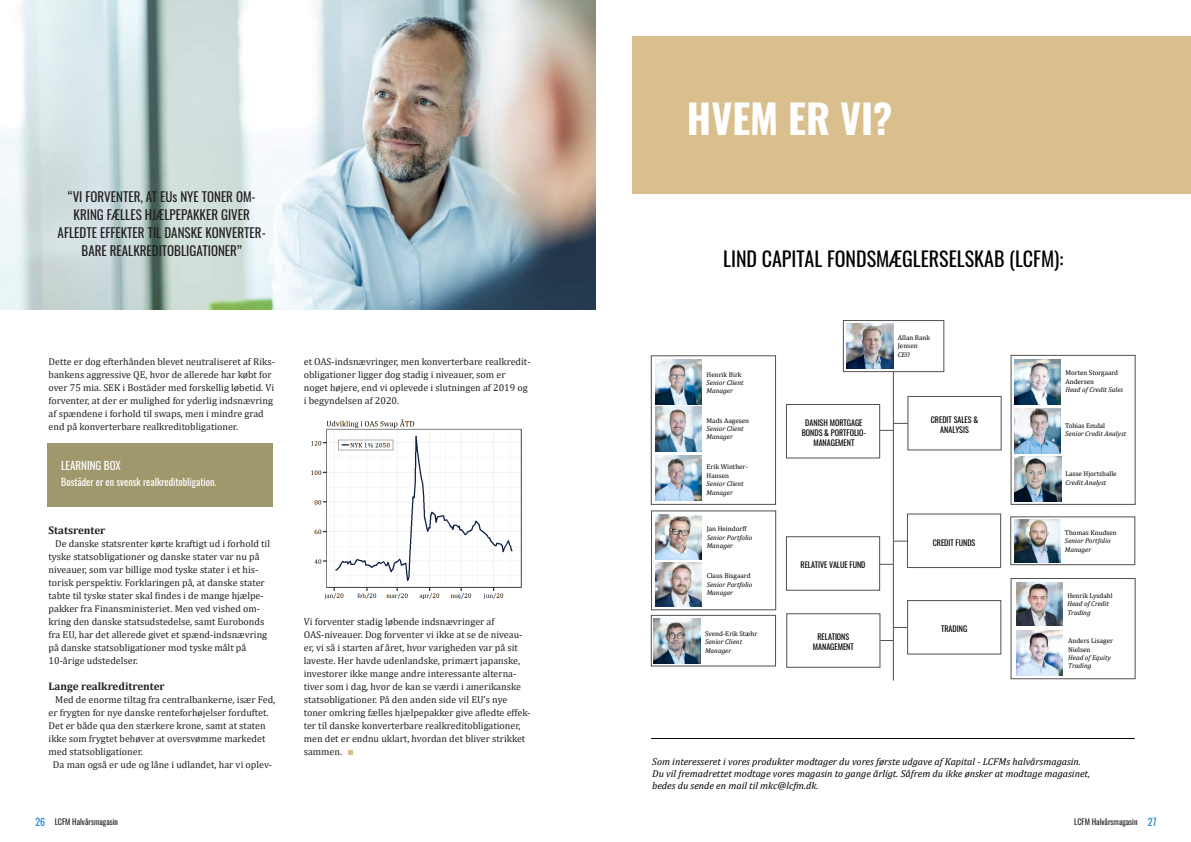
<style>
.page{position:relative;width:1191px;height:842px;background:#fff}
.page>*{position:absolute;margin:0;border:0;box-sizing:border-box;transform-origin:0 0}
.t1{font:700 40px "Oswald";color:#fff}
.t2{font:20px "Oswald";color:#000}
.t3{font:13px/18px "Oswald";color:#231f20;text-align:center}
.t4{font:700 11px "Cambria";color:#231f20}
.t5{font:11px "Oswald";color:#fff}
.t6{font:10px/13px "Cambria";color:#231f20}
.t7{font:italic 10px/12px "Cambria";color:#000}
.t8{font:10px "Oswald";color:#fff}
.t9{font:8px/10px "Oswald";color:#000;text-align:center}
.t10{font:8px "Oswald";color:#231f20}
.t11{font:italic 7px/8.4px "Cambria";color:#000}
.t12{font:7px/8.4px "Cambria";color:#000}
.s1{font-size:10px;color:#1982d1}
</style>
<div class="page">
<div style="left:631px;top:36px;width:560px;height:158px;background:#d9bf8d"></div>
<svg style="left:880px;top:640px;width:13px;height:1px"></svg>
<svg style="left:894px;top:541px;width:13px;height:1px"></svg>
<svg style="left:880px;top:430px;width:13px;height:1px"></svg>
<div style="left:1010px;top:517px;width:125px;height:48px;border:1px solid #515151"></div>
<svg style="left:879px;top:564px;width:14px;height:1px"></svg>
<div style="left:843px;top:320px;width:101px;height:52px;border:1px solid #515151"></div>
<div style="left:1011px;top:578px;width:124px;height:101px;border:1px solid #515151"></div>
<div style="left:1011px;top:355px;width:124px;height:150px;border:1px solid #515151"></div>
<div style="left:651px;top:356px;width:124px;height:149px;border:1px solid #515151"></div>
<img style="left:847px;top:324px;width:46px;height:44px">
<hr style="left:893px;top:372px;width:1px;height:309px;background:#515151">
<img style="left:655px;top:407px;width:46px;height:45px">
<img style="left:655px;top:455px;width:46px;height:45px">
<img style="left:655px;top:359px;width:46px;height:45px">
<div style="left:786px;top:404px;width:94px;height:54px;border:1px solid #515151"></div>
<img style="left:1014px;top:408px;width:46px;height:45px">
<img style="left:1014px;top:519px;width:46px;height:43px">
<img style="left:1014px;top:359px;width:46px;height:45px">
<img style="left:1016px;top:583px;width:46px;height:42px">
<img style="left:1016px;top:631px;width:46px;height:45px">
<div style="left:651px;top:511px;width:125px;height:99px;border:1px solid #515151"></div>
<img style="left:655px;top:562px;width:47px;height:45px">
<img style="left:655px;top:514px;width:47px;height:45px">
<div style="left:786px;top:536px;width:93px;height:54px;border:1px solid #515151"></div>
<img style="left:1014px;top:456px;width:47px;height:46px">
<div style="left:907px;top:514px;width:93px;height:54px;border:1px solid #515151"></div>
<svg style="left:893px;top:423px;width:14px;height:1px"></svg>
<div style="left:907px;top:396px;width:94px;height:54px;border:1px solid #515151"></div>
<div style="left:651px;top:615px;width:124px;height:51px;border:1px solid #515151"></div>
<img style="left:653px;top:619px;width:47px;height:44px">
<svg style="left:894px;top:627px;width:13px;height:1px"></svg>
<div style="left:907px;top:600px;width:94px;height:54px;border:1px solid #515151"></div>
<svg style="left:349px;top:750px;width:4px;height:5px"></svg>
<img style="left:0;top:0;width:595px;height:310px">
<hr style="left:651px;top:738px;width:483px;height:1px;background:#000">
<div style="left:47px;top:443px;width:225px;height:64px;background:#9f986c"></div>
<img style="left:311px;top:419px;width:211px;height:180px">
<h3 class="t3" style="left:58px;top:187px;width:210px">“VI FORVENTER, AT EUs NYE TONER OM-KRING FÆLLES HJÆLPEPAKKER GIVER AFLEDTE EFFEKTER TIL DANSKE KONVERTER-BARE REALKREDITOBLIGATIONER”</h3>
<p class="t6" style="left:49px;top:355px;width:228px">Dette er dog efterhånden blevet neutraliseret af Riks&shy;bankens aggressive QE, hvor de allerede har købt for over 75 mia. SEK i Bostäder med forskellig løbetid. Vi forventer, at der er mulighed for yderlig indsnævring af spændene i forhold til swaps, men i mindre grad end på konverterbare realkreditobligationer.</p>
<p class="t5" style="left:61px;top:456px;width:61px">LEARNING BOX</p>
<p class="t8" style="left:61px;top:473px;width:156px">Bostäder er en svensk realkreditobligation.</p>
<p class="t4" style="left:49px;top:522px;width:58px">Statsrenter</p>
<p class="t6" style="left:49px;top:537px;width:223px;text-indent:7px">De danske statsrenter kørte kraftigt ud i forhold til tyske statsobligationer og danske stater var nu på niveauer, som var billige mod tyske stater i et his&shy;torisk perspektiv. Forklaringen på, at danske stater tabte til tyske stater skal findes i de mange hjælpe&shy;pakker fra Finansministeriet. Men ved vished om&shy;kring den danske statsudstedelse, samt Eurobonds fra EU, har det allerede givet et spænd-indsnævring på danske statsobligationer mod tyske målt på 10-årige udstedelser.</p>
<p class="t4" style="left:49px;top:678px;width:118px">Lange realkreditrenter</p>
<p class="t6" style="left:55px;top:693px;width:222px">Med de enorme tiltag fra centralbankerne, især Fed,</p>
<p class="t6" style="left:49px;top:706px;width:222px">er frygten for nye danske renteforhøjelser forduftet.</p>
<p class="t6" style="left:49px;top:719px;width:219px">Det er både qua den stærkere krone, samt at staten</p>
<p class="t6" style="left:49px;top:732px;width:218px">ikke som frygtet behøver at oversvømme markedet</p>
<p class="t6" style="left:49px;top:745px;width:96px">med statsobligationer.</p>
<p class="t6" style="left:53px;top:758px;width:221px">Da man også er ude og låne i udlandet, har vi oplev-</p>
<p class="t6" style="left:304px;top:355px;width:228px">et OAS-indsnævringer, men konverterbare realkredit&shy;obligationer ligger dog stadig i niveauer, som er noget højere, end vi oplevede i slutningen af 2019 og i begyndelsen af 2020.</p>
<p class="t6" style="left:304px;top:615px;width:228px">Vi forventer stadig løbende indsnævringer af OAS-niveauer. Dog forventer vi ikke at se de niveau&shy;er, vi så i starten af året, hvor varigheden var på sit laveste. Her havde udenlandske, primært japanske, investorer ikke mange andre interessante alterna&shy;tiver som i dag, hvor de kan se værdi i amerikanske statsobligationer. På den anden side vil EU’s nye toner omkring fælles hjælpepakker give afledte effek&shy;ter til danske konverterbare realkreditobligationer, men det er endnu uklart, hvordan det bliver strikket sammen.</p>
<h1 class="t1" style="left:687px;top:83px;width:207px">HVEM ER VI?</h1>
<h2 class="t2" style="left:723px;top:241px;width:342px">LIND CAPITAL FONDSMÆGLERSELSKAB (LCFM):</h2>
<p class="t12" style="left:898px;top:333px;width:34px">Allan Rank<br>Jensen</p>
<p class="t11" style="left:898px;top:350px;width:14px">CEO</p>
<p class="t12" style="left:706px;top:370px;width:36px">Henrik Birk</p>
<p class="t11" style="left:706px;top:378px;width:39px">Senior Client<br>Manager</p>
<p class="t12" style="left:1065px;top:369px;width:54px">Morten Storgaard<br>Andersen</p>
<p class="t11" style="left:1065px;top:385px;width:59px">Head of Credit Sales</p>
<p class="t12" style="left:706px;top:416px;width:44px">Mads Aagesen</p>
<p class="t11" style="left:706px;top:424px;width:39px">Senior Client<br>Manager</p>
<p class="t12" style="left:706px;top:463px;width:43px">Erik Winther-<br>Hansen</p>
<p class="t11" style="left:706px;top:479px;width:39px">Senior Client<br>Manager</p>
<p class="t9" style="left:801px;top:417px;width:66px">DANISH MORTGAGE<br>BONDS &amp; PORTFOLIO-<br>MANAGEMENT</p>
<p class="t9" style="left:930px;top:414px;width:49px">CREDIT SALES &amp;<br>ANALYSIS</p>
<p class="t12" style="left:1065px;top:421px;width:42px">Tobias Emdal</p>
<p class="t11" style="left:1065px;top:429px;width:62px">Senior Credit Analyst</p>
<p class="t12" style="left:1065px;top:470px;width:53px">Lasse Hjortsballe</p>
<p class="t11" style="left:1065px;top:478px;width:42px">Credit Analyst</p>
<p class="t12" style="left:706px;top:525px;width:41px">Jan Heindorff</p>
<p class="t11" style="left:706px;top:533px;width:47px">Senior Portfolio<br>Manager</p>
<p class="t9" style="left:932px;top:536px;width:44px">CREDIT FUNDS</p>
<p class="t12" style="left:1065px;top:528px;width:53px">Thomas Knudsen</p>
<p class="t11" style="left:1065px;top:536px;width:47px">Senior Portfolio<br>Manager</p>
<p class="t9" style="left:800px;top:559px;width:66px">RELATIVE VALUE FUND</p>
<p class="t12" style="left:706px;top:572px;width:45px">Claus Bisgaard</p>
<p class="t11" style="left:706px;top:580px;width:47px">Senior Portfolio<br>Manager</p>
<p class="t12" style="left:705px;top:629px;width:54px">Svend-Erik Stæhr</p>
<p class="t11" style="left:705px;top:637px;width:39px">Senior Client<br>Manager</p>
<p class="t9" style="left:813px;top:631px;width:42px">RELATIONS<br>MANAGEMENT</p>
<p class="t9" style="left:941px;top:623px;width:28px">TRADING</p>
<p class="t12" style="left:1067px;top:591px;width:47px">Henrik Lysdahl</p>
<p class="t11" style="left:1067px;top:599px;width:43px">Head of Credit<br>Trading</p>
<p class="t12" style="left:1068px;top:636px;width:46px">Anders Lisager<br>Nielsen</p>
<p class="t11" style="left:1068px;top:653px;width:44px">Head of Equity<br>Trading</p>
<p class="t7" style="left:652px;top:755px;width:439px">Som interesseret i vores produkter modtager du vores første udgave af Kapital - LCFMs halvårsmagasin.<br>Du vil fremadrettet modtage vores magasin to gange årligt. Såfrem du ikke ønsker at modtage magasinet, bedes du sende en mail til mkc@lcfm.dk.</p>
<p class="t10" style="left:35px;top:815px;width:84px"><span class="s1">26</span> LCFM Halvårsmagasin</p>
<p class="t10" style="left:1074px;top:815px;width:84px">LCFM Halvårsmagasin <span class="s1">27</span></p>
</div>
